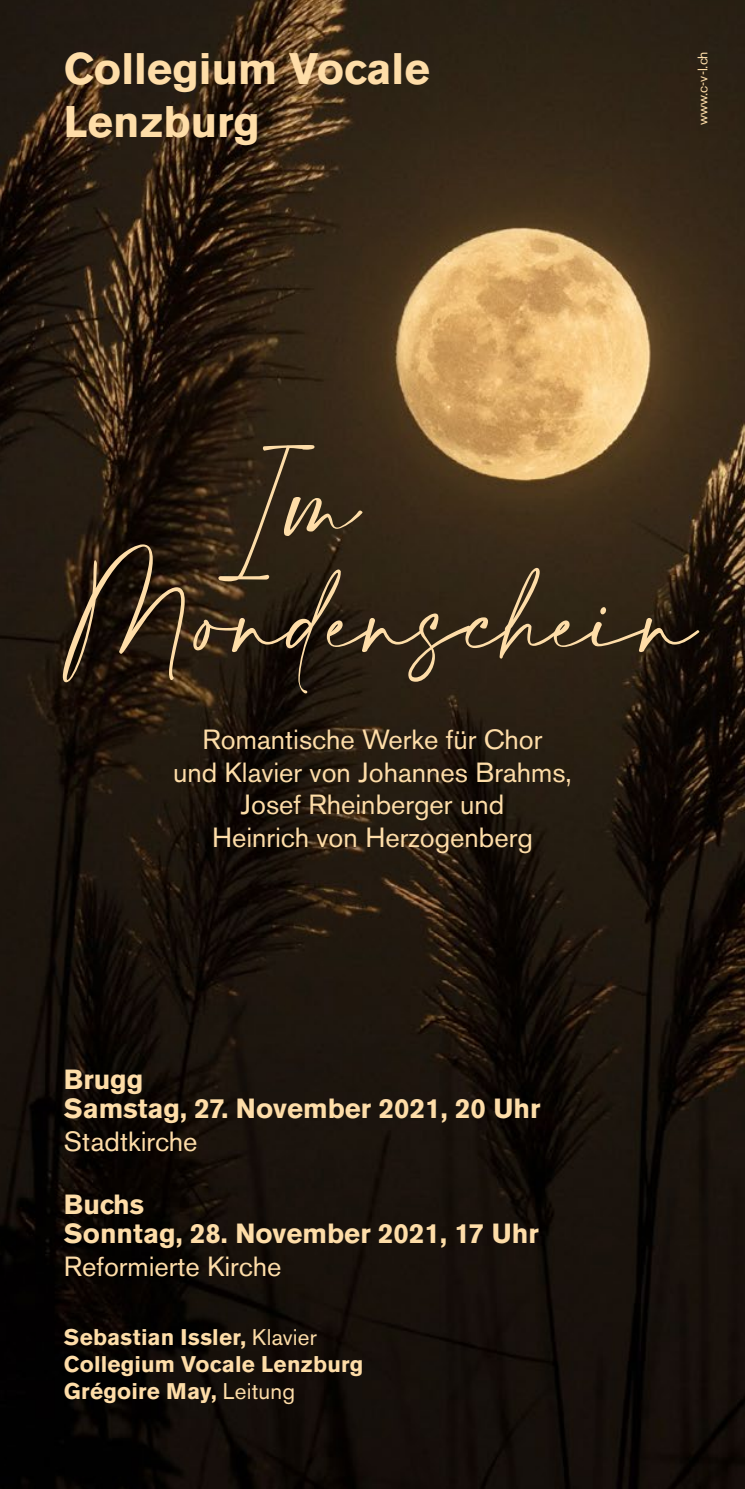
<style>
.page{position:relative;width:745px;height:1489px;background:#fff}
.page>*{position:absolute;margin:0;border:0;box-sizing:border-box;transform-origin:0 0}
.t1{font:77.5px "Amalfi Coast";color:#fedda8}
.t2{font:700 43.75px "Akzidenz Grotesk BE";color:#fedda8}
.t3{font:27.5px "Akzidenz Grotesk BE";color:#fedda8}
.t4{font:700 27.5px "Akzidenz Grotesk BE";color:#fedda8}
.t5{font:700 22.5px "Akzidenz Grotesk BE";letter-spacing:.01em;color:#fedda8}
.t6{font:13.75px "Akzidenz Grotesk BE";color:#fedda8}
.s1{font-weight:400}
</style>
<div class="page">
<img style="left:0;top:0;width:744px;height:1488px">
<p class="t2" style="left:64px;top:44px;width:367px">Collegium Vocale</p>
<p class="t2" style="left:64px;top:96px;width:197px">Lenzburg</p>
<p class="t6" style="left:694px;top:125px;width:75px;rotate:-90deg">www.c-v-l.ch</p>
<p class="t1" style="left:219px;top:459px;width:142px">Im</p>
<p class="t1" style="left:63px;top:577px;width:634px">Mondenschein</p>
<p class="t3" style="left:202px;top:723px;width:341px">Romantische Werke für Chor</p>
<p class="t3" style="left:173px;top:756px;width:400px">und Klavier von Johannes Brahms,</p>
<p class="t3" style="left:241px;top:788px;width:265px">Josef Rheinberger und</p>
<p class="t3" style="left:212px;top:821px;width:322px">Heinrich von Herzogenberg</p>
<p class="t4" style="left:64px;top:1063px;width:81px">Brugg</p>
<p class="t4" style="left:64px;top:1092px;width:478px">Samstag, 27. November 2021, 20 Uhr</p>
<p class="t3" style="left:64px;top:1124px;width:135px">Stadtkirche</p>
<p class="t4" style="left:64px;top:1188px;width:82px">Buchs</p>
<p class="t4" style="left:64px;top:1217px;width:476px">Sonntag, 28. November 2021, 17 Uhr</p>
<p class="t3" style="left:64px;top:1249px;width:219px">Reformierte Kirche</p>
<p class="t5" style="left:64px;top:1323px;width:254px">Sebastian Issler, <span class="s1">Klavier</span></p>
<p class="t5" style="left:64px;top:1350px;width:301px">Collegium Vocale Lenzburg</p>
<p class="t5" style="left:64px;top:1377px;width:232px">Grégoire May, <span class="s1">Leitung</span></p>
</div>
